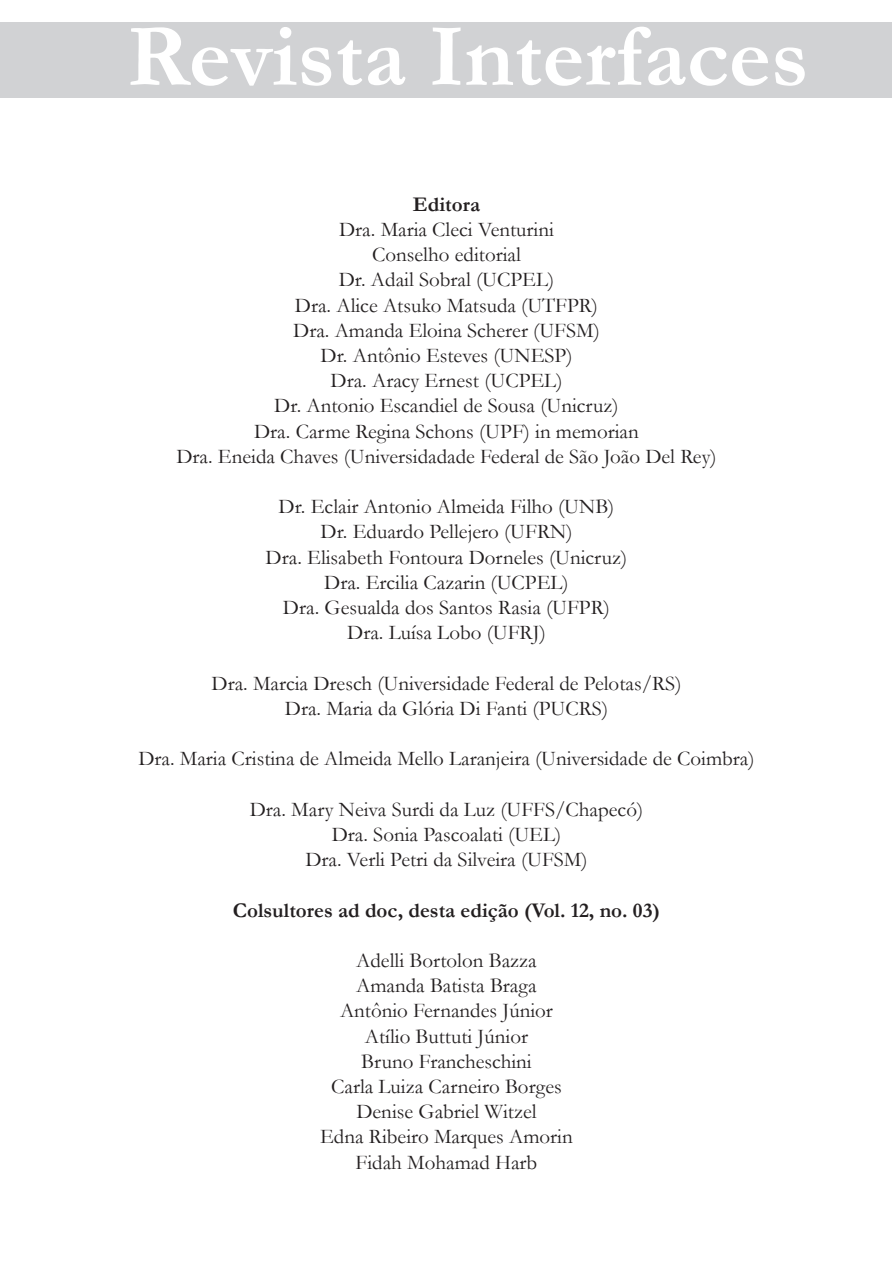
<style>
.page{position:relative;width:893px;height:1263px;background:#fff}
.page>*{position:absolute;margin:0;border:0;box-sizing:border-box;transform-origin:0 0}
.Interfaces_revista_1{font:700 90px "Garamond";color:#fff}
.Interfaces_título_3{font:21px "Garamond";color:#231f20}
.Interfaces_título_3-2{font:700 21px "Garamond";color:#231f20}
</style>
<div class="page">
<div style="left:1px;top:23px;width:891px;height:75px;background:#d1d2d4"></div>
<p class="Interfaces_revista_1" style="left:127px;top:-5px;width:683px">Revista Interfaces</p>
<p class="Interfaces_título_3-2" style="left:413px;top:190px;width:69px">Editora</p>
<p class="Interfaces_título_3" style="left:339px;top:215px;width:216px">Dra. Maria Cleci Venturini</p>
<p class="Interfaces_título_3" style="left:372px;top:241px;width:150px">Conselho editorial</p>
<p class="Interfaces_título_3" style="left:339px;top:266px;width:217px">Dr. Adail Sobral (UCPEL)</p>
<p class="Interfaces_título_3" style="left:295px;top:291px;width:305px">Dra. Alice Atsuko Matsuda (UTFPR)</p>
<p class="Interfaces_título_3" style="left:293px;top:316px;width:308px">Dra. Amanda Eloina Scherer (UFSM)</p>
<p class="Interfaces_título_3" style="left:321px;top:341px;width:253px">Dr. Antônio Esteves (UNESP)</p>
<p class="Interfaces_título_3" style="left:331px;top:367px;width:233px">Dra. Aracy Ernest (UCPEL)</p>
<p class="Interfaces_título_3" style="left:274px;top:392px;width:346px">Dr. Antonio Escandiel de Sousa (Unicruz)</p>
<p class="Interfaces_título_3" style="left:254px;top:417px;width:386px">Dra. Carme Regina Schons (UPF) in memorian</p>
<p class="Interfaces_título_3" style="left:176px;top:442px;width:542px">Dra. Eneida Chaves (Universidadade Federal de São João Del Rey)</p>
<p class="Interfaces_título_3" style="left:279px;top:493px;width:337px">Dr. Eclair Antonio Almeida Filho (UNB)</p>
<p class="Interfaces_título_3" style="left:321px;top:518px;width:253px">Dr. Eduardo Pellejero (UFRN)</p>
<p class="Interfaces_título_3" style="left:266px;top:543px;width:363px">Dra. Elisabeth Fontoura Dorneles (Unicruz)</p>
<p class="Interfaces_título_3" style="left:324px;top:568px;width:246px">Dra. Ercilia Cazarin (UCPEL)</p>
<p class="Interfaces_título_3" style="left:283px;top:593px;width:329px">Dra. Gesualda dos Santos Rasia (UFPR)</p>
<p class="Interfaces_título_3" style="left:347px;top:619px;width:200px">Dra. Luísa Lobo (UFRJ)</p>
<p class="Interfaces_título_3" style="left:211px;top:669px;width:471px">Dra. Marcia Dresch (Universidade Federal de Pelotas/RS)</p>
<p class="Interfaces_título_3" style="left:285px;top:694px;width:325px">Dra. Maria da Glória Di Fanti (PUCRS)</p>
<p class="Interfaces_título_3" style="left:138px;top:745px;width:618px">Dra. Maria Cristina de Almeida Mello Laranjeira (Universidade de Coimbra)</p>
<p class="Interfaces_título_3" style="left:250px;top:795px;width:395px">Dra. Mary Neiva Surdi da Luz (UFFS/Chapecó)</p>
<p class="Interfaces_título_3" style="left:332px;top:820px;width:231px">Dra. Sonia Pascoalati (UEL)</p>
<p class="Interfaces_título_3" style="left:305px;top:845px;width:284px">Dra. Verli Petri da Silveira (UFSM)</p>
<p class="Interfaces_título_3-2" style="left:233px;top:896px;width:429px">Colsultores ad doc, desta edição (Vol. 12, no. 03)</p>
<p class="Interfaces_título_3" style="left:356px;top:946px;width:182px">Adelli Bortolon Bazza</p>
<p class="Interfaces_título_3" style="left:356px;top:971px;width:182px">Amanda Batista Braga</p>
<p class="Interfaces_título_3" style="left:340px;top:997px;width:214px">Antônio Fernandes Júnior</p>
<p class="Interfaces_título_3" style="left:365px;top:1022px;width:165px">Atílio Buttuti Júnior</p>
<p class="Interfaces_título_3" style="left:361px;top:1047px;width:172px">Bruno Francheschini</p>
<p class="Interfaces_título_3" style="left:331px;top:1072px;width:232px">Carla Luiza Carneiro Borges</p>
<p class="Interfaces_título_3" style="left:356px;top:1097px;width:182px">Denise Gabriel Witzel</p>
<p class="Interfaces_título_3" style="left:320px;top:1123px;width:254px">Edna Ribeiro Marques Amorin</p>
<p class="Interfaces_título_3" style="left:356px;top:1148px;width:183px">Fidah Mohamad Harb</p>
</div>
